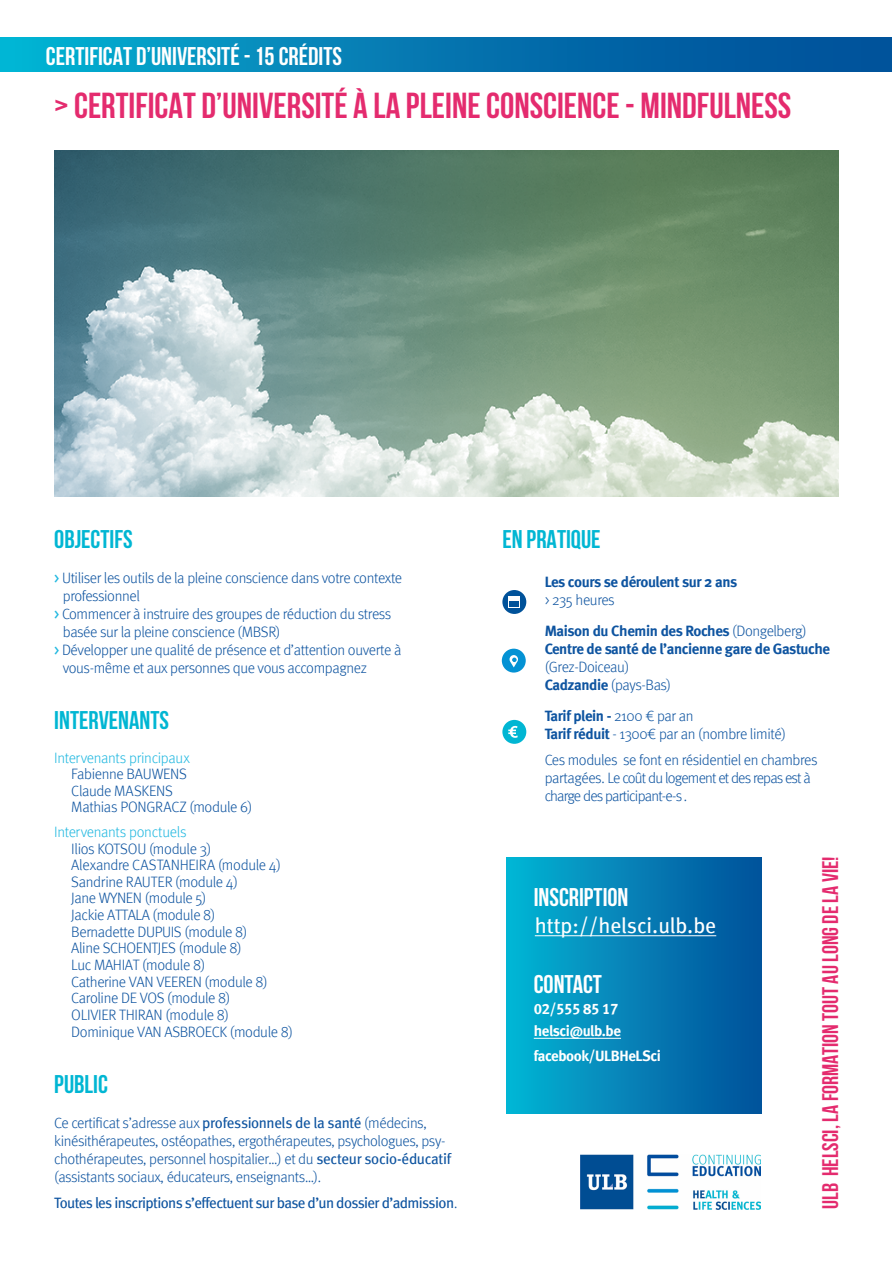
<style>
.page{position:relative;width:893px;height:1263px;background:#fff}
.page>*{position:absolute;margin:0;border:0;box-sizing:border-box;transform-origin:0 0}
.t1{font:700 36px "Bebas Neue";color:#e42b6e}
.t2{font:700 25.5px "Bebas Neue";color:#fff}
.t3{font:700 25.5px "Bebas Neue";color:#01b6d3}
.t4{font:700 22.5px "Bebas Neue";color:#e42b6e}
.t5{font:21.6px "Meta Book LF";color:#fff}
.t6{font:300 15px/16.6px "Meta";letter-spacing:-.025em;color:#0e54a0}
.t7{font:700 15px/30.8px "Meta";letter-spacing:-.025em;color:#0e54a0}
.t8{font:300 15px/18px "Meta";letter-spacing:-.05em;color:#0e54a0}
.t9{font:15px "Meta";letter-spacing:-.04em;color:#0e54a0}
.t10{font:300 15px "Meta";letter-spacing:-.025em;color:#21b8e0}
.t11{font:15px "Meta Bold LF";letter-spacing:-.025em;color:#fff}
.s1{font-weight:400;color:#21b8e0}
.s2{font-weight:400}
.s3{font-weight:300}
.s4{font-weight:700}
</style>
<div class="page">
<div style="left:0;top:38px;width:892px;height:33px;background:linear-gradient(to right,#05aed0,#004794)"></div>
<div style="left:502px;top:720px;width:24px;height:24px;background:#01b6d3;border-radius:50%"></div>
<svg style="left:508px;top:726px;width:10px;height:12px"></svg>
<div style="left:502px;top:590px;width:24px;height:24px;background:#00529a;border-radius:50%"></div>
<svg style="left:508px;top:596px;width:12px;height:12px"></svg>
<div style="left:510px;top:601px;width:9px;height:5px;background:#00529a"></div>
<div style="left:502px;top:649px;width:24px;height:23px;background:#0492d4;border-radius:50%"></div>
<svg style="left:509px;top:655px;width:9px;height:12px"></svg>
<img style="left:54px;top:151px;width:785px;height:346px">
<div style="left:506px;top:858px;width:255px;height:255px;background:linear-gradient(to right,#05b5d4,#024f9a)"></div>
<hr style="left:535px;top:935px;width:181px;height:1px;background:#fff">
<hr style="left:534px;top:1038px;width:87px;height:1px;background:#fff">
<img style="left:580px;top:1155px;width:180px;height:54px">
<h2 class="t2" style="left:46px;top:42px;width:298px">CERTIFICAT D’UNIVERSITÉ - 15 CRÉDITS</h2>
<h1 class="t1" style="left:54px;top:86px;width:739px">&gt; CERTIFICAT D’UNIVERSITÉ À LA PLEINE CONSCIENCE - MINDFULNESS</h1>
<h2 class="t3" style="left:54px;top:525px;width:80px">OBJECTIFS</h2>
<p class="t6" style="left:54px;top:569px;width:349px"><span class="s1">&gt;</span> Utiliser les outils de la pleine conscience dans votre contexte</p>
<p class="t6" style="left:63px;top:587px;width:79px">professionnel</p>
<p class="t6" style="left:54px;top:605px;width:338px"><span class="s1">&gt;</span> Commencer à instruire des groupes de réduction du stress</p>
<p class="t6" style="left:63px;top:623px;width:219px">basée sur la pleine conscience (MBSR)</p>
<p class="t6" style="left:54px;top:641px;width:349px"><span class="s1">&gt;</span> Développer une qualité de présence et d’attention ouverte à</p>
<p class="t6" style="left:63px;top:659px;width:306px">vous-même et aux personnes que vous accompagnez</p>
<h2 class="t3" style="left:54px;top:706px;width:116px">INTERVENANTS</h2>
<p class="t10" style="left:54px;top:749px;width:137px">Intervenants principaux</p>
<p class="t6" style="left:71px;top:765px;width:182px">Fabienne BAUWENS<br>Claude MASKENS<br>Mathias PONGRACZ (module 6)</p>
<p class="t10" style="left:54px;top:823px;width:134px">Intervenants ponctuels</p>
<p class="t6" style="left:71px;top:840px;width:223px">Ilios KOTSOU (module 3)<br>Alexandre CASTANHEIRA (module 4)<br>Sandrine RAUTER (module 4)<br>Jane WYNEN (module 5)<br>Jackie ATTALA (module 8)<br>Bernadette DUPUIS (module 8)<br>Aline SCHOENTJES (module 8)<br>Luc MAHIAT (module 8)<br>Catherine VAN VEEREN (module 8)<br>Caroline DE VOS (module 8)<br>OLIVIER THIRAN (module 8)<br>Dominique VAN ASBROECK (module 8)</p>
<h2 class="t3" style="left:54px;top:1070px;width:55px">PUBLIC</h2>
<p class="t6" style="left:54px;top:1113px;width:398px;line-height:18px">Ce certificat s’adresse aux <span class="s2">professionnels de la santé</span> (médecins, kinésithérapeutes, ostéopathes, ergothérapeutes, psychologues, psy&shy;chothérapeutes, personnel hospitalier…) et du <span class="s2">secteur socio-éducatif </span>(assistants sociaux, éducateurs, enseignants…).</p>
<p class="t9" style="left:54px;top:1194px;width:405px">Toutes les inscriptions s’effectuent sur base d’un dossier d’admission<span class="s3">.</span></p>
<h2 class="t3" style="left:502px;top:525px;width:100px">EN PRATIQUE</h2>
<p class="t7" style="left:545px;top:566px;width:194px">Les cours se déroulent sur 2 ans</p>
<p class="t7" style="left:545px;top:584px;width:264px"><span class="s3">&gt; 235 heures<br></span>Maison du Chemin des Roches <span class="s3">(Dongelberg)</span></p>
<p class="t7" style="left:545px;top:633px;width:287px">Centre de santé de l’ancienne gare de Gastuche</p>
<p class="t6" style="left:545px;top:657px;width:128px;line-height:18px">(Grez-Doiceau)<br><span class="s4">Cadzandie</span> (pays-Bas)</p>
<p class="t6" style="left:545px;top:706px;width:243px;line-height:18px"><span class="s4">Tarif plein -</span> 2100 € par an<br><span class="s4">Tarif réduit</span> - 1300€ par an (nombre limité)</p>
<p class="t8" style="left:545px;top:751px;width:274px">Ces modules se font en résidentiel en chambres partagées. Le coût du logement et des repas est à charge des participant-e-s .</p>
<h2 class="t2" style="left:534px;top:883px;width:96px">INSCRIPTION</h2>
<h3 class="t5" style="left:535px;top:913px;width:183px">http://helsci.ulb.be</h3>
<h2 class="t2" style="left:534px;top:970px;width:70px">CONTACT</h2>
<p class="t11" style="left:534px;top:1000px;width:86px">02/555 85 17</p>
<p class="t11" style="left:534px;top:1022px;width:89px">helsci@ulb.be</p>
<p class="t11" style="left:534px;top:1047px;width:129px">facebook/ULBHeLSci</p>
<h3 class="t4" style="left:818px;top:1209px;width:354px;rotate:-90deg">ULB HELSCI, LA FORMATION TOUT AU LONG DE LA VIE!</h3>
</div>
